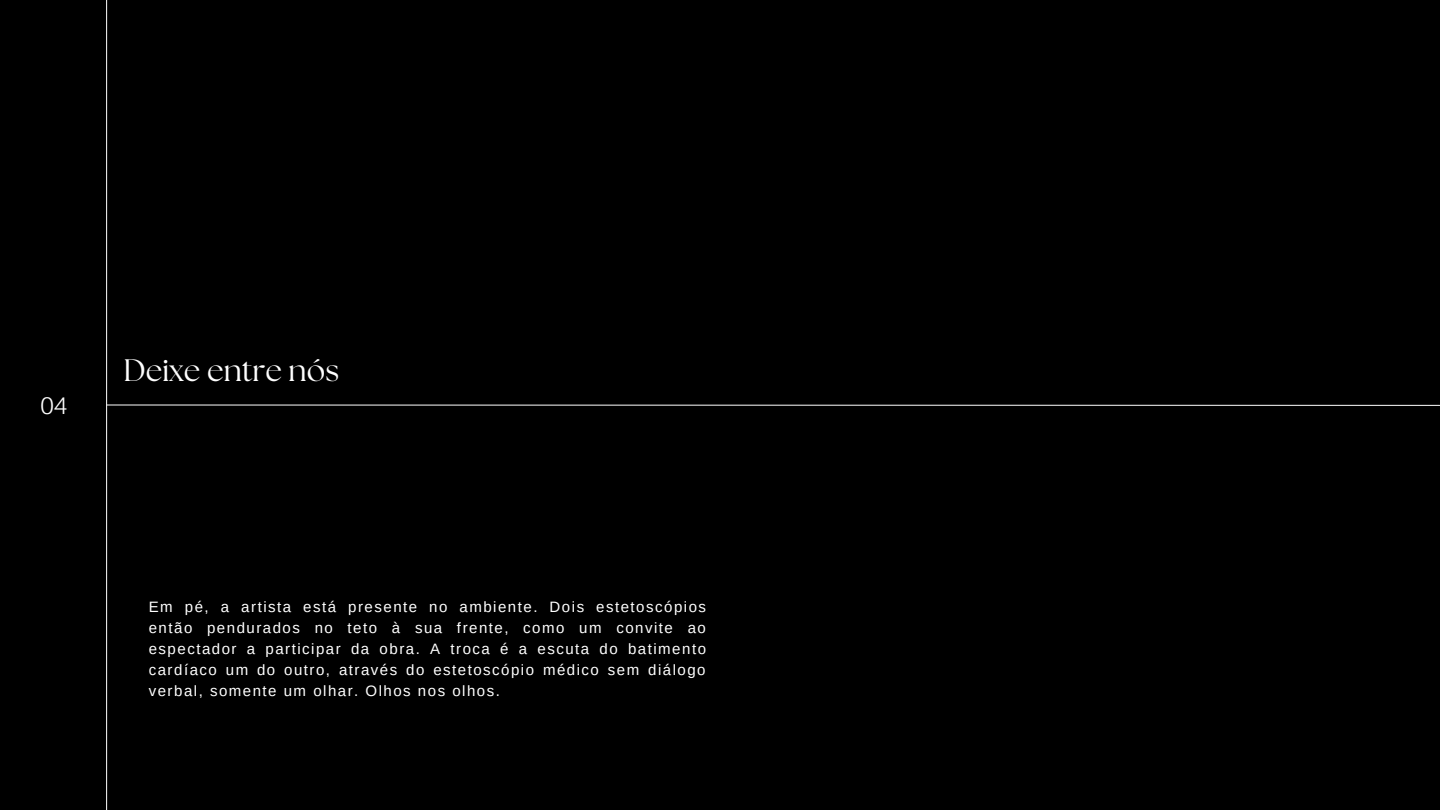
<style>
.page{position:relative;width:1440px;height:810px;background:#000}
.page>*{position:absolute;margin:0;border:0;box-sizing:border-box;transform-origin:0 0}
.t1{font:31px "The Seasons";color:#fff}
.t2{font:300 24px "Aileron";color:#fff}
.t3{font:15px/21px "Arimo";letter-spacing:.1em;color:#fff;text-align:justify}
</style>
<div class="page">
<hr style="left:106px;top:0;width:1px;height:810px;background:#fff">
<svg style="left:106px;top:404px;width:1334px;height:2px;background:#808080"></svg>
<h2 class="t2" style="left:40px;top:391px;width:28px">04</h2>
<h1 class="t1" style="left:123px;top:356px;width:217px">Deixe entre nós</h1>
<p class="t3" style="left:149px;top:596px;width:559px">Em pé, a artista está presente no ambiente. Dois estetoscópios então pendurados no teto à sua frente, como um convite ao espectador a participar da obra. A troca é a escuta do batimento cardíaco um do outro, através do estetoscópio médico sem diálogo verbal, somente um olhar. Olhos nos olhos.</p>
</div>
